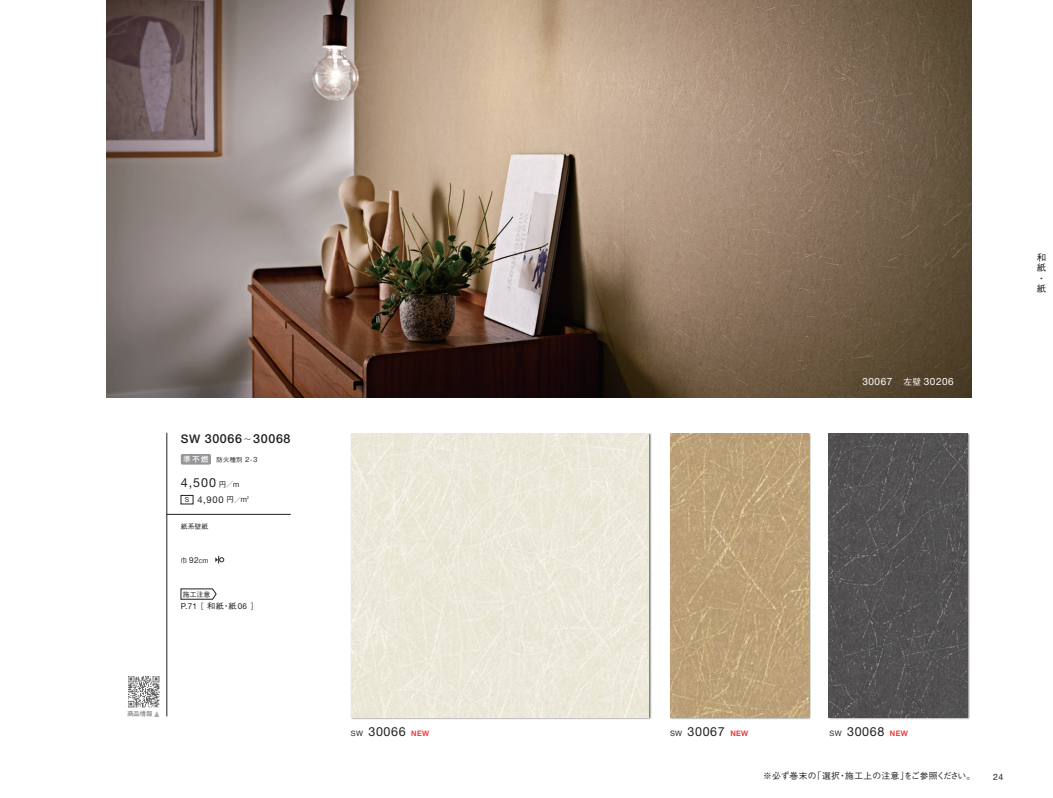
<style>
.page{position:relative;width:1053px;height:798px;background:#fff}
.page>*{position:absolute;margin:0;border:0;box-sizing:border-box;transform-origin:0 0}
.t1{font:12.5px "Helvetica Neue LT Std";letter-spacing:.05em;color:#231f20}
.t2{font:500 12.5px "Helvetica Neue LT Std";letter-spacing:.05em;color:#231f20}
.t3{font:10px "Helvetica Neue LT Std";letter-spacing:.05em;color:#fff}
.t4{font:9.38px "Helvetica Neue LT Std";color:#231f20}
.t5{font:500 9.38px/10.5px "Gothic BBB Pro";color:#231f20}
.t6{font:500 8.75px "Gothic BBB Pro";letter-spacing:.02em;color:#231f20}
.t7{font:8.75px "Helvetica Neue LT Std";color:#231f20}
.t8{font:8.12px "Helvetica Neue LT Std";color:#231f20}
.t9{font:700 7.5px "Futo Go B101 Pro";color:#fff}
.t10{font:500 6.88px "Gothic BBB Pro";color:#231f20}
.t11{font:500 6.25px "Gothic BBB Pro";color:#231f20}
.t12{font:500 6.25px "Gothic BBB Pro";color:#636366}
.t13{font:500 3.62px "Gothic BBB Pro";color:#231f20}
.s1{font-size:11.88px}
.s2{font-family:"Gothic BBB Pro";font-size:7.5px}
.s3{font-size:6.88px}
.s4{font-family:"Gothic BBB Pro";font-weight:500;font-size:7.5px}
.s5{font-family:"Helvetica Neue LT Std";font-weight:400;font-size:8.12px}
.s6{font-family:"Gothic BBB Pro";font-weight:500}
.s7{font-size:9.25px;color:#a8a9ad}
.s8{font-family:"Gothic BBB Pro";font-weight:500;font-size:8.75px}
.s9{font-size:7.5px}
.s10{font-weight:500;font-size:7.5px;color:#ee1d23}
</style>
<div class="page">
<img style="left:106px;top:0;width:865px;height:397px">
<div style="left:181px;top:454px;width:30px;height:10px;background:#939598;border-radius:2px"></div>
<div style="left:181px;top:495px;width:12px;height:9px;border:1px solid #231f20"></div>
<hr style="left:167px;top:432px;width:1px;height:284px;background:#231f20">
<hr style="left:167px;top:514px;width:124px;height:1px;background:#231f20">
<svg style="left:215px;top:555px;width:9px;height:8px"></svg>
<img style="left:128px;top:676px;width:31px;height:30px">
<svg style="left:181px;top:588px;width:35px;height:11px"></svg>
<div style="left:350px;top:432px;width:301px;height:287px;background:#231f20;opacity:.6"></div>
<img style="left:351px;top:433px;width:297px;height:284px">
<div style="left:669px;top:432px;width:141px;height:287px;background:#231f20;opacity:.6"></div>
<img style="left:670px;top:433px;width:138px;height:284px">
<div style="left:828px;top:432px;width:141px;height:287px;background:#231f20;opacity:.6"></div>
<img style="left:828px;top:433px;width:139px;height:284px">
<p class="t2" style="left:181px;top:431px;width:111px"><span class="s1">SW</span> 30066 <span class="s2">〜</span> 30068</p>
<p class="t9" style="left:183px;top:453px;width:27px">準不燃</p>
<p class="t11" style="left:216px;top:454px;width:42px">防火種別 <span class="s3">2-3</span></p>
<p class="t4" style="left:185px;top:493px;width:64px"><span class="s3">S</span> 4,900 <span class="s4">円／m</span></p>
<p class="t13" style="left:247px;top:494px;width:4px">2</p>
<p class="t10" style="left:181px;top:521px;width:29px">紙系壁紙</p>
<p class="t10" style="left:181px;top:554px;width:29px">巾 <span class="s5">92</span>cm</p>
<p class="t1" style="left:181px;top:475px;width:60px">4,500 <span class="s4">円／m</span></p>
<p class="t10" style="left:183px;top:588px;width:29px">施工注意</p>
<p class="t8" style="left:181px;top:600px;width:79px">P.71 <span class="s4">［</span> <span class="s6">和紙・紙</span>06 <span class="s4">］</span></p>
<p class="t12" style="left:127px;top:708px;width:34px">商品情報 <span class="s7">▲</span></p>
<p class="t3" style="left:862px;top:375px;width:93px">30067 <span class="s8">左壁</span> 30206</p>
<p class="t5" style="left:1036px;top:251px;width:11px">和紙・紙</p>
<p class="t1" style="left:351px;top:723px;width:80px"><span class="s9">SW</span> 30066 <span class="s10">NEW</span></p>
<p class="t1" style="left:670px;top:723px;width:80px"><span class="s9">SW</span> 30067 <span class="s10">NEW</span></p>
<p class="t1" style="left:829px;top:723px;width:80px"><span class="s9">SW</span> 30068 <span class="s10">NEW</span></p>
<p class="t6" style="left:763px;top:768px;width:214px">※必ず巻末の「選択・施工上の注意」をご参照ください。</p>
<p class="t7" style="left:993px;top:771px;width:12px">24</p>
</div>
